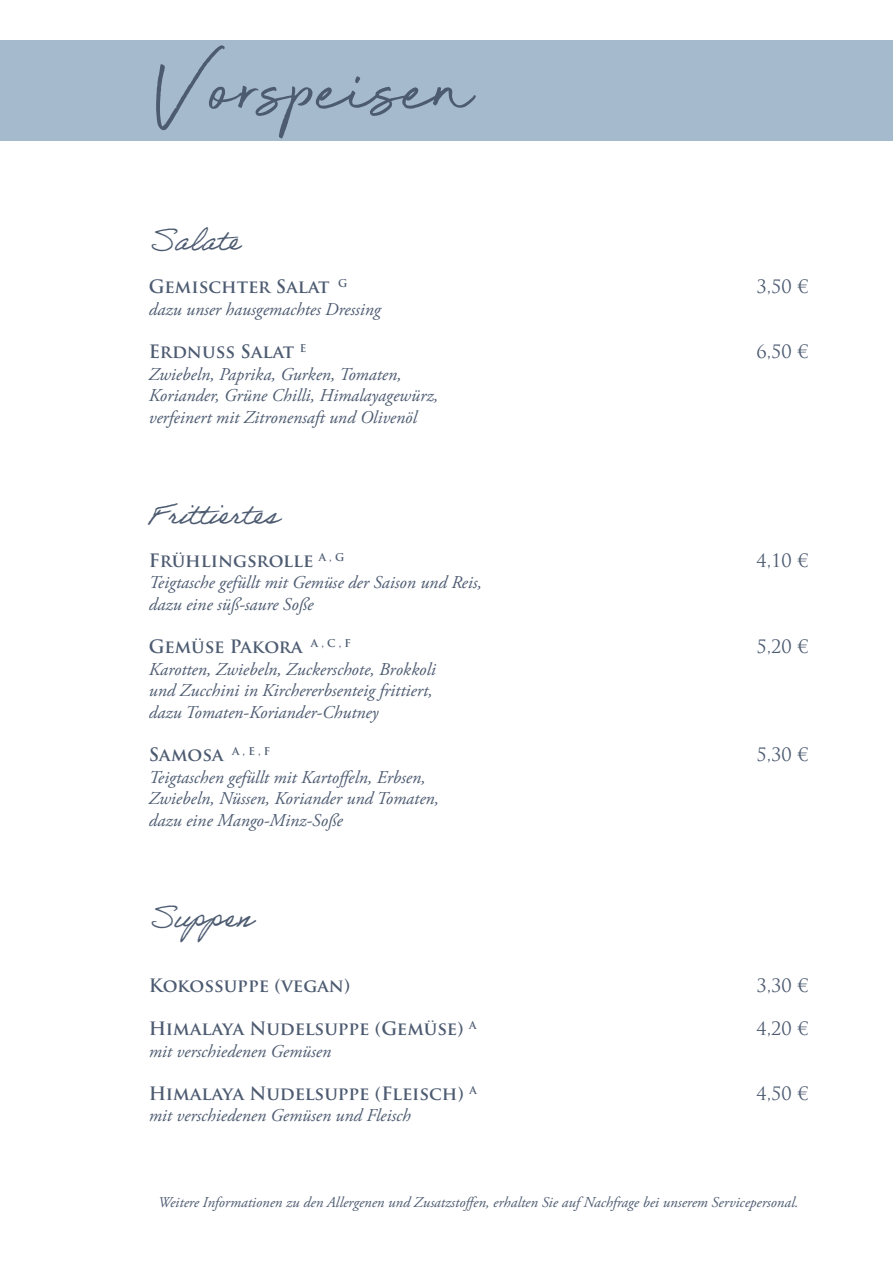
<style>
.page{position:relative;width:893px;height:1263px;background:#fff}
.page>*{position:absolute;margin:0;border:0;box-sizing:border-box;transform-origin:0 0}
.t1{font:108px "Beyond Infinity";color:#4d5b71}
.t2{font:30px "Adobe Handwriting Ernie";color:#4d5b71}
.t3{font:italic 18px "Adobe Garamond Pro";color:#4d5b71}
.t4{font:700 18px "Trajan Pro";color:#4d5b71}
.t5{font:18px "Trajan Pro";color:#4d5b71}
.t6{font:italic 15px "Adobe Garamond Pro";color:#4d5b71}
</style>
<div class="page">
<div style="left:0;top:40px;width:893px;height:101px;background:#a5bacd"></div>
<p class="t1" style="left:149px;top:33px;width:324px">Vorspeisen</p>
<p class="t2" style="left:149px;top:222px;width:93px">Salate</p>
<p class="t4" style="left:149px;top:275px;width:200px">Gemischter Salat <sup>G</sup></p>
<p class="t5" style="left:756px;top:275px;width:53px">3,50 €</p>
<p class="t3" style="left:149px;top:298px;width:234px">dazu unser hausgemachtes Dressing</p>
<p class="t4" style="left:149px;top:340px;width:159px">Erdnuss Salat <sup>E</sup></p>
<p class="t5" style="left:756px;top:340px;width:53px">6,50 €</p>
<p class="t3" style="left:149px;top:363px;width:254px">Zwiebeln, Paprika, Gurken, Tomaten,</p>
<p class="t3" style="left:149px;top:385px;width:291px">Koriander, Grüne Chilli, Himalayagewürz,</p>
<p class="t3" style="left:149px;top:406px;width:270px">verfeinert mit Zitronensaft und Olivenöl</p>
<p class="t2" style="left:149px;top:496px;width:131px">Frittiertes</p>
<p class="t4" style="left:149px;top:549px;width:197px">Frühlingsrolle <sup>A</sup> <sup>,</sup> <sup>G</sup></p>
<p class="t5" style="left:756px;top:549px;width:53px">4,10 €</p>
<p class="t3" style="left:149px;top:572px;width:335px">Teigtasche gefüllt mit Gemüse der Saison und Reis,</p>
<p class="t3" style="left:149px;top:593px;width:166px">dazu eine süß-saure Soße</p>
<p class="t4" style="left:149px;top:635px;width:204px">Gemüse Pakora <sup>A</sup> <sup>,</sup> <sup>C</sup> <sup>,</sup> <sup>F</sup></p>
<p class="t5" style="left:756px;top:635px;width:53px">5,20 €</p>
<p class="t3" style="left:149px;top:658px;width:289px">Karotten, Zwiebeln, Zuckerschote, Brokkoli</p>
<p class="t3" style="left:149px;top:680px;width:285px">und Zucchini in Kirchererbsenteig frittiert,</p>
<p class="t3" style="left:149px;top:701px;width:231px">dazu Tomaten-Koriander-Chutney</p>
<p class="t4" style="left:149px;top:743px;width:123px">Samosa <sup>A</sup> <sup>,</sup> <sup>E</sup> <sup>,</sup> <sup>F</sup></p>
<p class="t5" style="left:756px;top:743px;width:53px">5,30 €</p>
<p class="t3" style="left:149px;top:766px;width:278px">Teigtaschen gefüllt mit Kartoffeln, Erbsen,</p>
<p class="t3" style="left:149px;top:788px;width:292px">Zwiebeln, Nüssen, Koriander und Tomaten,</p>
<p class="t3" style="left:149px;top:809px;width:195px">dazu eine Mango-Minz-Soße</p>
<p class="t2" style="left:149px;top:899px;width:105px">Suppen</p>
<p class="t4" style="left:149px;top:974px;width:203px">Kokossuppe (vegan)</p>
<p class="t5" style="left:756px;top:974px;width:53px">3,30 €</p>
<p class="t4" style="left:149px;top:1017px;width:329px">Himalaya Nudelsuppe (Gemüse) <sup>A</sup></p>
<p class="t5" style="left:756px;top:1017px;width:53px">4,20 €</p>
<p class="t3" style="left:149px;top:1040px;width:184px">mit verschiedenen Gemüsen</p>
<p class="t4" style="left:149px;top:1082px;width:329px">Himalaya Nudelsuppe (Fleisch) <sup>A</sup></p>
<p class="t5" style="left:756px;top:1082px;width:53px">4,50 €</p>
<p class="t3" style="left:149px;top:1105px;width:263px">mit verschiedenen Gemüsen und Fleisch</p>
<p class="t6" style="left:158px;top:1193px;width:642px">Weitere Informationen zu den Allergenen und Zusatzstoffen, erhalten Sie auf Nachfrage bei unserem Servicepersonal.</p>
</div>
